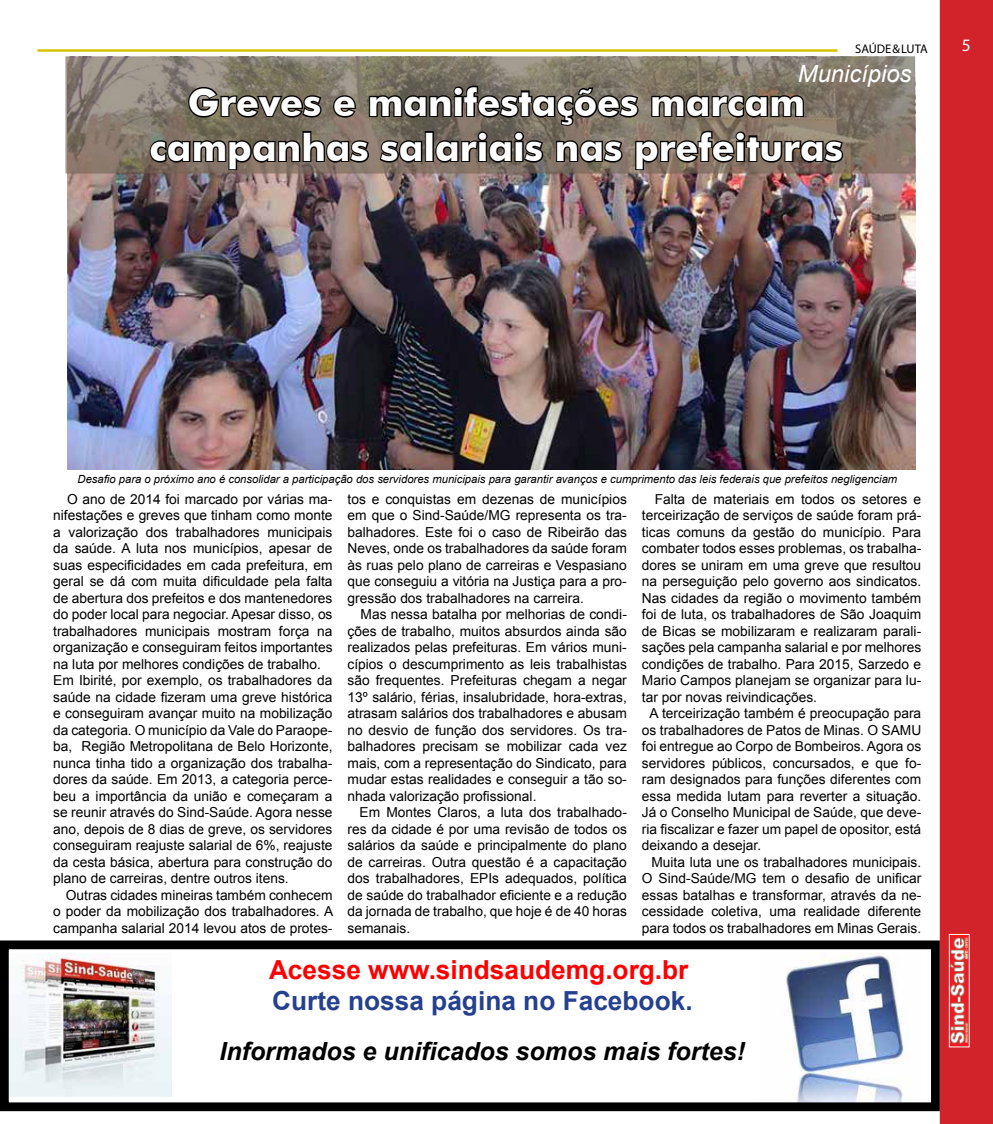
<style>
.page{position:relative;width:993px;height:1124px;background:#fff}
.page>*{position:absolute;margin:0;border:0;box-sizing:border-box;transform-origin:0 0}
.t1{font:700 37.5px/45px "Futura BT";color:#fff;text-align:center}
.t2{font:700 26.25px "Arial";color:#f00}
.t3{font:700 26.25px "Arial";color:#25408f}
.t4{font:italic 700 25px "Arial";color:#000}
.t5{font:italic 23.75px "Arial";color:#fff}
.t6{font:17.5px "Myriad Pro";color:#fff}
.t7{font:13.75px/16.5px "Arial";color:#000;text-align:justify}
.t8{font:12.5px "Myriad Pro";color:#000}
.t9{font:italic 11.25px "Arial";color:#000}
</style>
<div class="page">
<div style="left:939px;top:0;width:53px;height:1123px;background:#d2232a"></div>
<img style="left:948px;top:933px;width:21px;height:112px">
<div style="left:948px;top:934px;width:21px;height:113px;border:1px solid #fff"></div>
<img style="left:786px;top:953px;width:119px;height:147px">
<img style="left:10px;top:953px;width:161px;height:143px">
<div style="left:0;top:940px;width:939px;height:170px;border:9px solid #000"></div>
<img style="left:67px;top:173px;width:847px;height:296px">
<hr style="left:37px;top:49px;width:800px;height:3px;background:#d6c200">
<svg style="left:65px;top:56px;width:849px;height:117px;background:#887e70"></svg>
<svg style="left:148px;top:84px;width:696px;height:87px;background:#60574c"></svg>
<p class="t8" style="left:855px;top:41px;width:74px">SAÚDE &amp; LUTA</p>
<p class="t6" style="left:961px;top:34px;width:10px">5</p>
<h3 class="t5" style="left:797px;top:59px;width:115px">Municípios</h3>
<h1 class="t1" style="left:150px;top:79px;width:694px">Greves e manifestações marcam campanhas salariais nas prefeituras</h1>
<p class="t9" style="left:77px;top:472px;width:821px">Desafio para o próximo ano é consolidar a participação dos servidores municipais para garantir avanços e cumprimento das leis federais que prefeitos negligenciam</p>
<p class="t7" style="left:53px;top:490px;width:281px;text-align:left;text-indent:14px">O ano de 2014 foi marcado por várias ma&shy;nifestações e greves que tinham como monte a valorização dos trabalhadores municipais da saúde. A luta nos municípios, apesar de suas especificidades em cada prefeitura, em geral se dá com muita dificuldade pela falta de abertura dos prefeitos e dos mantenedores do poder local para negociar. Apesar disso, os trabalhadores municipais mostram força na organização e conseguiram feitos importantes na luta por melhores condições de trabalho.<br>Em Ibirité, por exemplo, os trabalhadores da saúde na cidade fizeram uma greve histórica e conseguiram avançar muito na mobilização da categoria. O município da Vale do Paraope&shy;ba, Região Metropolitana de Belo Horizonte, nunca tinha tido a organização dos trabalha&shy;dores da saúde. Em 2013, a categoria perce&shy;beu a importância da união e começaram a se reunir através do Sind-Saúde. Agora nesse ano, depois de 8 dias de greve, os servidores conseguiram reajuste salarial de 6%, reajuste da cesta básica, abertura para construção do plano de carreiras, dentre outros itens.</p>
<p class="t7" style="left:53px;top:886px;width:281px;text-indent:13px">Outras cidades mineiras também conhecem o poder da mobilização dos trabalhadores. A campanha salarial 2014 levou atos de protes-</p>
<p class="t7" style="left:347px;top:490px;width:281px">tos e conquistas em dezenas de municípios em que o Sind-Saúde/MG representa os tra&shy;balhadores. Este foi o caso de Ribeirão das Neves, onde os trabalhadores da saúde foram às ruas pelo plano de carreiras e Vespasiano que conseguiu a vitória na Justiça para a pro&shy;gressão dos trabalhadores na carreira.</p>
<p class="t7" style="left:347px;top:606px;width:281px;text-indent:13px">Mas nessa batalha por melhorias de condi&shy;ções de trabalho, muitos absurdos ainda são realizados pelas prefeituras. Em vários muni&shy;cípios o descumprimento as leis trabalhistas são frequentes. Prefeituras chegam a negar 13º salário, férias, insalubridade, hora-extras, atrasam salários dos trabalhadores e abusam no desvio de função dos servidores. Os tra&shy;balhadores precisam se mobilizar cada vez mais, com a representação do Sindicato, para mudar estas realidades e conseguir a tão so&shy;nhada valorização profissional.</p>
<p class="t7" style="left:347px;top:804px;width:281px;text-indent:12px">Em Montes Claros, a luta dos trabalhado&shy;res da cidade é por uma revisão de todos os salários da saúde e principalmente do plano de carreiras. Outra questão é a capacitação dos trabalhadores, EPIs adequados, política de saúde do trabalhador eficiente e a redução da jornada de trabalho, que hoje é de 40 horas semanais.</p>
<p class="t7" style="left:654px;top:490px;width:268px">Falta de materiais em todos os setores e</p>
<p class="t7" style="left:641px;top:507px;width:281px">terceirização de serviços de saúde foram prá-</p>
<p class="t7" style="left:641px;top:523px;width:281px">ticas comuns da gestão do município. Para</p>
<p class="t7" style="left:641px;top:540px;width:281px">combater todos esses problemas, os trabalha-</p>
<p class="t7" style="left:641px;top:556px;width:281px">dores se uniram em uma greve que resultou</p>
<p class="t7" style="left:641px;top:573px;width:281px">na perseguição pelo governo aos sindicatos.</p>
<p class="t7" style="left:641px;top:589px;width:281px">Nas cidades da região o movimento também</p>
<p class="t7" style="left:641px;top:606px;width:281px">foi de luta, os trabalhadores de São Joaquim</p>
<p class="t7" style="left:641px;top:622px;width:281px">de Bicas se mobilizaram e realizaram parali-</p>
<p class="t7" style="left:641px;top:639px;width:281px">sações pela campanha salarial e por melhores</p>
<p class="t7" style="left:641px;top:655px;width:281px">condições de trabalho. Para 2015, Sarzedo e</p>
<p class="t7" style="left:641px;top:672px;width:281px">Mario Campos planejam se organizar para lu-</p>
<p class="t7" style="left:641px;top:688px;width:176px">tar por novas reivindicações.</p>
<p class="t7" style="left:649px;top:705px;width:273px">A terceirização também é preocupação para</p>
<p class="t7" style="left:641px;top:721px;width:281px">os trabalhadores de Patos de Minas. O SAMU</p>
<p class="t7" style="left:641px;top:738px;width:281px">foi entregue ao Corpo de Bombeiros. Agora os</p>
<p class="t7" style="left:641px;top:754px;width:281px">servidores públicos, concursados, e que fo-</p>
<p class="t7" style="left:641px;top:771px;width:281px">ram designados para funções diferentes com</p>
<p class="t7" style="left:641px;top:787px;width:281px">essa medida lutam para reverter a situação.</p>
<p class="t7" style="left:641px;top:804px;width:281px">Já o Conselho Municipal de Saúde, que deve-</p>
<p class="t7" style="left:641px;top:820px;width:281px">ria fiscalizar e fazer um papel de opositor, está</p>
<p class="t7" style="left:641px;top:837px;width:121px">deixando a desejar.</p>
<p class="t7" style="left:651px;top:853px;width:271px">Muita luta une os trabalhadores municipais.</p>
<p class="t7" style="left:641px;top:870px;width:281px">O Sind-Saúde/MG tem o desafio de unificar</p>
<p class="t7" style="left:641px;top:886px;width:281px">essas batalhas e transformar, através da ne-</p>
<p class="t7" style="left:641px;top:903px;width:281px">cessidade coletiva, uma realidade diferente</p>
<p class="t7" style="left:641px;top:919px;width:281px">para todos os trabalhadores em Minas Gerais.</p>
<h2 class="t2" style="left:269px;top:951px;width:421px">Acesse www.sindsaudemg.org.br</h2>
<h2 class="t3" style="left:272px;top:983px;width:422px">Curte nossa página no Facebook.</h2>
<h3 class="t4" style="left:219px;top:1034px;width:527px">Informados e unificados somos mais fortes!</h3>
</div>
